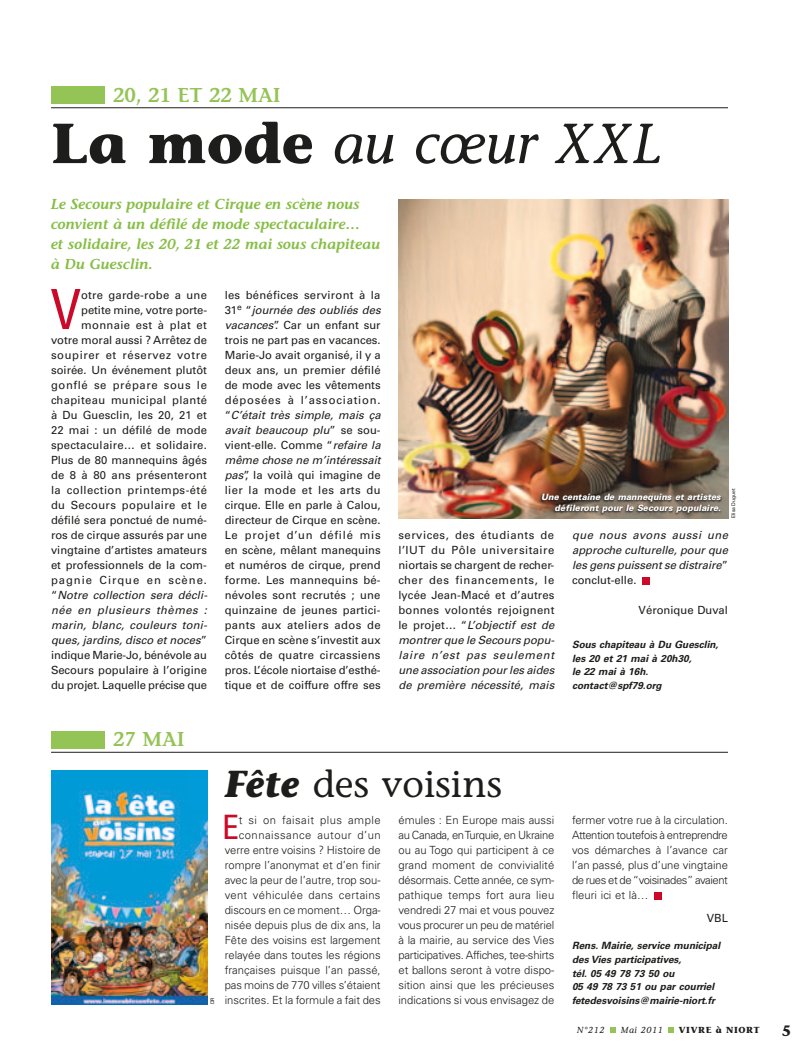
<style>
.page{position:relative;width:811px;height:1059px;background:#fff}
.page>*{position:absolute;margin:0;border:0;box-sizing:border-box;transform-origin:0 0}
.t1{font:italic 56.25px "Stone Informal";color:#1d1d1b}
.t2{font:condensed 55.5px "Univers";color:#ca0a28}
.t3{font:37.5px "Stone Informal";color:#1d1d1b}
.t4{font:condensed 33.62px "Univers";color:#ca0a28}
.t5{font:600 20px "Stone Informal";color:#94c356}
.t6{font:700 15px "Stone Informal";color:#1d1d1b}
.t7{font:italic 600 14.38px/20px "Stone Informal";color:#86be45}
.t8{font:11.25px/15px "Univers";color:#1d1d1b;text-align:justify}
.t9{font:300 11.25px/15px "Univers";color:#1d1d1b;text-align:justify}
.t10{font:italic 11.25px/15px "Univers";letter-spacing:-.005em;color:#1d1d1b;text-align:justify}
.t11{font:italic 700 10px/13.8px "Univers";color:#1d1d1b}
.t12{font:italic 900 8.75px/10.6px "Univers";letter-spacing:.005em;color:#fff;text-align:right;scale:.95 1}
.t13{font:italic 8.75px "Stone Informal";letter-spacing:.075em;color:#1d1d1b}
.t14{font:700 8.75px "Stone Informal";letter-spacing:.075em;color:#1d1d1b}
.t15{font:5px "Univers";color:#1d1d1b}
.s1{font-weight:700;font-style:normal}
.s2{font-style:italic}
.s3{font-style:normal}
.s4{font-weight:700;font-style:italic}
</style>
<div class="page">
<div style="left:642px;top:577px;width:7px;height:7px;background:#ca0a28"></div>
<svg style="left:610px;top:1027px;width:5px;height:5px"></svg>
<svg style="left:668px;top:1027px;width:5px;height:5px"></svg>
<div style="left:51px;top:86px;width:53px;height:18px;background:#94c356"></div>
<hr style="left:51px;top:107px;width:677px;height:1px;background:#1d1d1b">
<img style="left:398px;top:199px;width:330px;height:319px">
<div style="left:654px;top:892px;width:7px;height:7px;background:#ca0a28"></div>
<img style="left:51px;top:771px;width:156px;height:233px">
<div style="left:51px;top:731px;width:53px;height:18px;background:#94c356"></div>
<hr style="left:51px;top:752px;width:677px;height:1px;background:#1d1d1b">
<svg style="left:539px;top:493px;width:182px;height:21px;background:#645649"></svg>
<h3 class="t5" style="left:113px;top:83px;width:169px">20, 21 ET 22 MAI</h3>
<h1 class="t1" style="left:51px;top:110px;width:612px"><span class="s1">LA MODE</span> au cœur XXL</h1>
<p class="t7" style="left:51px;top:194px;width:331px">Le Secours populaire et Cirque en scène nous convient à un défilé de mode spectaculaire…<br>et solidaire, les 20, 21 et 22 mai sous chapiteau à Du Guesclin.</p>
<h2 class="t2" style="left:50px;top:274px;width:32px">V</h2>
<p class="t8" style="left:51px;top:288px;width:157px;text-align:right">otre garde-robe a une petite mine, votre porte&shy;monnaie est à plat et<br>votre moral aussi ? Arrêtez de soupirer et réservez votre soirée. Un événement plutôt gonflé se prépare sous le chapiteau municipal planté à Du Guesclin, les 20, 21 et<br>22 mai : un défilé de mode spectaculaire… et solidaire.<br>Plus de 80 mannequins âgés de 8 à 80 ans présenteront la collection printemps-été du Secours populaire et le défilé sera ponctué de numé&shy;ros de cirque assurés par une vingtaine d’artistes amateurs et professionnels de la com&shy;pagnie Cirque en scène. “<span class="s2">Notre collection sera décli&shy;née en plusieurs thèmes : marin, blanc, couleurs toni&shy;ques, jardins, disco et noces</span>” indique Marie-Jo, bénévole au<br>Secours populaire à l’origine du projet. Laquelle précise que</p>
<p class="t8" style="left:225px;top:287px;width:157px">les bénéfices serviront à la 31<sup>e</sup> “<span class="s2">journée des oubliés des vacances</span>”. Car un enfant sur trois ne part pas en vacances.<br>Marie-Jo avait organisé, il y a deux ans, un premier défilé de mode avec les vêtements déposées à l’association. “<span class="s2">C’était très simple, mais ça avait beaucoup plu</span>” se sou&shy;vient-elle. Comme “<span class="s2">refaire la même chose ne m’intéressait pas</span>”, la voilà qui imagine de lier la mode et les arts du cirque. Elle en parle à Calou, directeur de Cirque en scène.<br>Le projet d’un défilé mis en scène, mêlant manequins et numéros de cirque, prend forme. Les mannequins bé&shy;névoles sont recrutés ; une quinzaine de jeunes partici&shy;pants aux ateliers ados de Cirque en scène s’investit aux côtés de quatre circassiens pros. L’école niortaise d’esthé&shy;tique et de coiffure offre ses</p>
<h3 class="t5" style="left:113px;top:727px;width:73px">27 MAI</h3>
<p class="t12" style="left:541px;top:492px;width:191px">Une centaine de mannequins et artistes défileront pour le Secours populaire.</p>
<p class="t15" style="left:730px;top:518px;width:31px;rotate:-90deg">Elisa Duguet</p>
<p class="t8" style="left:398px;top:527px;width:157px">services, des étudiants de l’IUT du Pôle universitaire niortais se chargent de recher&shy;cher des financements, le lycée Jean-Macé et d’autres bonnes volontés rejoignent le projet… “<span class="s2">L’objectif est de montrer que le Secours popu&shy;laire n’est pas seulement une association pour les aides de première nécessité, mais</span></p>
<p class="t10" style="left:572px;top:527px;width:157px">que nous avons aussi une approche culturelle, pour que les gens puissent se distraire<span class="s3">” conclut-elle.</span></p>
<p class="t8" style="left:638px;top:603px;width:91px">Véronique Duval</p>
<p class="t11" style="left:572px;top:637px;width:148px">Sous chapiteau à Du Guesclin, les 20 et 21 mai à 20h30,<br>le 22 mai à 16h. contact@spf79.org</p>
<p class="t15" style="left:209px;top:1004px;width:8px;rotate:-90deg">DR</p>
<h3 class="t3" style="left:225px;top:761px;width:279px"><span class="s4">Fête</span> des voisins</h3>
<h3 class="t4" style="left:222px;top:806px;width:18px">E</h3>
<p class="t9" style="left:225px;top:812px;width:158px;text-align:right">t si on faisait plus ample connaissance autour d’un verre entre voisins ? Histoire de rompre l’anonymat et d’en finir avec la peur de l’autre, trop sou&shy;vent véhiculée dans certains discours en ce moment… Orga&shy;nisée depuis plus de dix ans, la<br>Fête des voisins est largement relayée dans toutes les régions françaises puisque l’an passé, pas moins de 770 villes s’étaient inscrites. Et la formule a fait des</p>
<p class="t9" style="left:398px;top:812px;width:157px">émules : En Europe mais aussi au Canada, en Turquie, en Ukraine ou au Togo qui participent à ce grand moment de convivialité désormais. Cette année, ce sym&shy;pathique temps fort aura lieu vendredi 27 mai et vous pouvez vous procurer un peu de matériel à la mairie, au service des Vies participatives. Affiches, tee-shirts et ballons seront à votre dispo&shy;sition ainsi que les précieuses indications si vous envisagez de</p>
<p class="t9" style="left:572px;top:812px;width:157px">fermer votre rue à la circulation.<br>Attention toutefois à entreprendre vos démarches à l’avance car l’an passé, plus d’une vingtaine de rues et de “voisinades” avaient fleuri ici et là…</p>
<p class="t8" style="left:707px;top:910px;width:23px">VBL</p>
<p class="t11" style="left:572px;top:939px;width:150px">Rens. Mairie, service municipal des Vies participatives,<br>tél. 05 49 78 73 50 ou<br>05 49 78 73 51 ou par courriel fetedesvoisins@mairie-niort.fr</p>
<p class="t13" style="left:577px;top:1024px;width:29px">N°212</p>
<p class="t13" style="left:621px;top:1024px;width:44px">Mai 2011</p>
<p class="t14" style="left:679px;top:1024px;width:83px">VIVRE À NIORT</p>
<h3 class="t6" style="left:782px;top:1021px;width:11px">5</h3>
</div>
